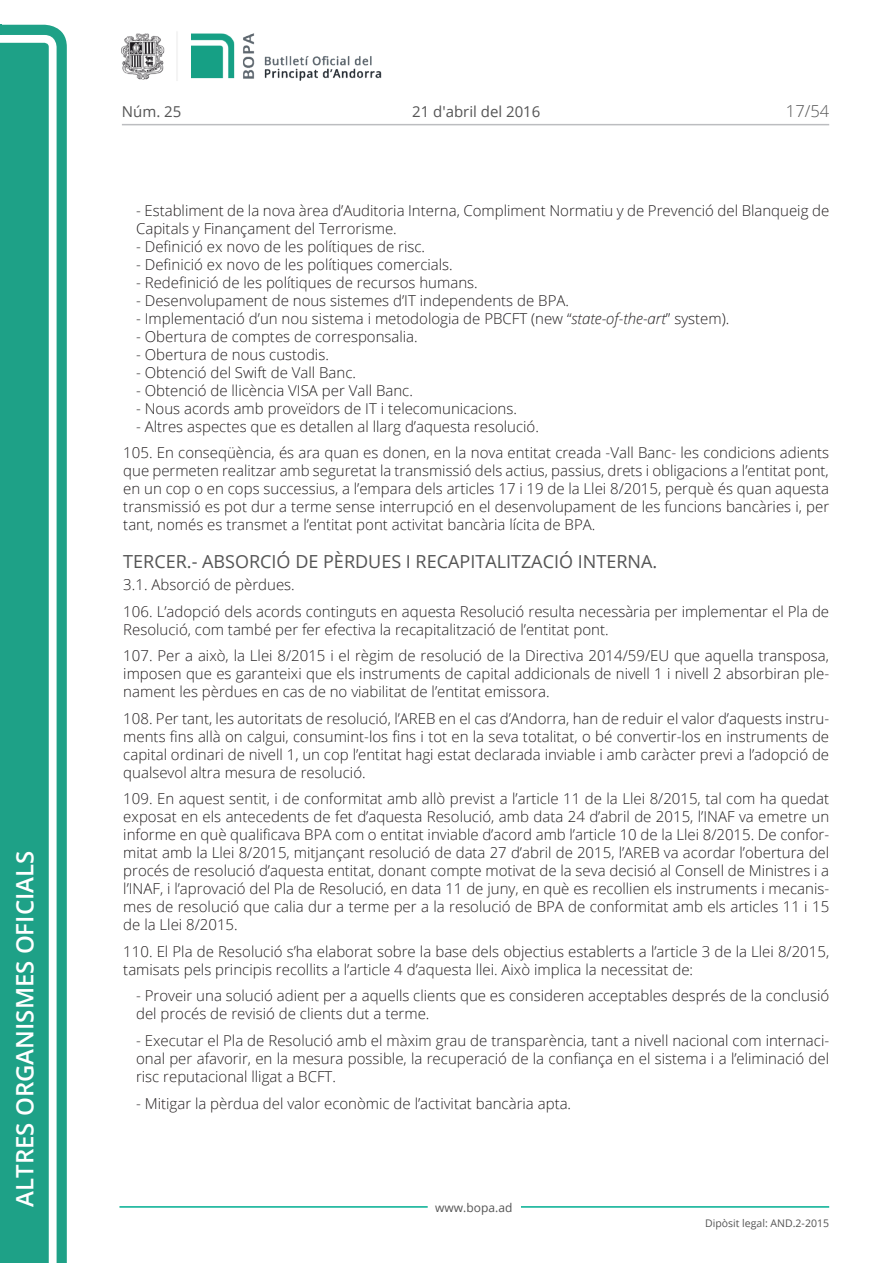
<style>
.page{position:relative;width:893px;height:1263px;background:#fff}
.page>*{position:absolute;margin:0;border:0;box-sizing:border-box;transform-origin:0 0}
.t1{font:600 24px "Open Sans";color:#fff}
.Titol_6{font:18px "Open Sans";color:#545454}
.t2{font:300 16.5px "Open Sans";color:#545454}
.Body_text{font:300 15px/18px "Open Sans";color:#231f20;text-align:justify}
.Body_text_NOS{font:300 15px/18px "Open Sans";color:#231f20}
.Body_text_i{font:300 15px/18px "Open Sans";color:#231f20}
.t3{font:15px "Open Sans";color:#545454}
.t4{font:12px "Open Sans";color:#545454}
.t5{font:10.5px "Open Sans";color:#545454}
.s1{font-style:italic}
</style>
<div class="page">
<svg style="left:0;top:25px;width:67px;height:1238px;fill:#1ea187"></svg>
<div style="left:0;top:43px;width:49px;height:1220px;background:#1ea187"></div>
<img style="left:122px;top:32px;width:260px;height:49px">
<hr style="left:119px;top:1206px;width:309px;height:2px;background:#00ae91">
<hr style="left:521px;top:1206px;width:308px;height:2px;background:#00ae91">
<hr style="left:122px;top:124px;width:707px;height:1px;background:#bcbdc0">
<h1 class="t1" style="left:8px;top:1207px;width:358px;rotate:-90deg">Altres organismes oficials</h1>
<p class="t3" style="left:122px;top:102px;width:61px">Núm. 25</p>
<p class="t3" style="left:412px;top:102px;width:130px">21 d'abril del 2016</p>
<p class="t2" style="left:786px;top:100px;width:45px">17/54</p>
<p class="Body_text_NOS" style="left:136px;top:201px;width:695px">- Establiment de la nova àrea d’Auditoria Interna, Compliment Normatiu y de Prevenció del Blanqueig de<br>Capitals y Finançament del Terrorisme.</p>
<p class="Body_text_NOS" style="left:136px;top:237px;width:291px">- Definició ex novo de les polítiques de risc.</p>
<p class="Body_text_NOS" style="left:136px;top:255px;width:318px">- Definició ex novo de les polítiques comercials.</p>
<p class="Body_text_NOS" style="left:136px;top:273px;width:343px">- Redefinició de les polítiques de recursos humans.</p>
<p class="Body_text_NOS" style="left:136px;top:291px;width:434px">- Desenvolupament de nous sistemes d’IT independents de BPA.</p>
<p class="Body_text_NOS" style="left:136px;top:309px;width:595px">- Implementació d’un nou sistema i metodologia de PBCFT (new “<span class="s1">state-of-the-art</span>” system).</p>
<p class="Body_text_NOS" style="left:136px;top:327px;width:283px">- Obertura de comptes de corresponsalia.</p>
<p class="Body_text_NOS" style="left:136px;top:345px;width:194px">- Obertura de nous custodis.</p>
<p class="Body_text_NOS" style="left:136px;top:363px;width:221px">- Obtenció del Swift de Vall Banc.</p>
<p class="Body_text_NOS" style="left:136px;top:381px;width:278px">- Obtenció de llicència VISA per Vall Banc.</p>
<p class="Body_text_NOS" style="left:136px;top:399px;width:382px">- Nous acords amb proveïdors de IT i telecomunicacions.</p>
<p class="Body_text_i" style="left:136px;top:417px;width:404px">- Altres aspectes que es detallen al llarg d’aquesta resolució.</p>
<p class="Body_text" style="left:123px;top:443px;width:707px">105. En conseqüència, és ara quan es donen, en la nova entitat creada -Vall Banc- les condicions adients que permeten realitzar amb seguretat la transmissió dels actius, passius, drets i obligacions a l’entitat pont, en un cop o en cops successius, a l’empara dels articles 17 i 19 de la Llei 8/2015, perquè és quan aquesta transmissió es pot dur a terme sense interrupció en el desenvolupament de les funcions bancàries i, per tant, només es transmet a l’entitat pont activitat bancària lícita de BPA.</p>
<p class="Titol_6" style="left:123px;top:549px;width:535px">TERCER.- ABSORCIÓ DE PÈRDUES I RECAPITALITZACIÓ INTERNA.</p>
<p class="Body_text" style="left:123px;top:575px;width:173px">3.1. Absorció de pèrdues.</p>
<p class="Body_text" style="left:123px;top:602px;width:707px">106. L’adopció dels acords continguts en aquesta Resolució resulta necessària per implementar el Pla de<br>Resolució, com també per fer efectiva la recapitalització de l’entitat pont.</p>
<p class="Body_text" style="left:123px;top:647px;width:707px">107. Per a això, la Llei 8/2015 i el règim de resolució de la Directiva 2014/59/EU que aquella transposa, imposen que es garanteixi que els instruments de capital addicionals de nivell 1 i nivell 2 absorbiran ple&shy;nament les pèrdues en cas de no viabilitat de l’entitat emissora.</p>
<p class="Body_text" style="left:123px;top:709px;width:707px">108. Per tant, les autoritats de resolució, l’AREB en el cas d’Andorra, han de reduir el valor d’aquests instru&shy;ments fins allà on calgui, consumint-los fins i tot en la seva totalitat, o bé convertir-los en instruments de capital ordinari de nivell 1, un cop l’entitat hagi estat declarada inviable i amb caràcter previ a l’adopció de qualsevol altra mesura de resolució.</p>
<p class="Body_text" style="left:123px;top:790px;width:707px">109. En aquest sentit, i de conformitat amb allò previst a l’article 11 de la Llei 8/2015, tal com ha quedat exposat en els antecedents de fet d’aquesta Resolució, amb data 24 d’abril de 2015, l’INAF va emetre un informe en què qualificava BPA com o entitat inviable d’acord amb l’article 10 de la Llei 8/2015. De confor&shy;mitat amb la Llei 8/2015, mitjançant resolució de data 27 d’abril de 2015, l’AREB va acordar l’obertura del procés de resolució d’aquesta entitat, donant compte motivat de la seva decisió al Consell de Ministres i a l’INAF, i l’aprovació del Pla de Resolució, en data 11 de juny, en què es recollien els instruments i mecanis&shy;mes de resolució que calia dur a terme per a la resolució de BPA de conformitat amb els articles 11 i 15 de la Llei 8/2015.</p>
<p class="Body_text" style="left:123px;top:942px;width:707px">110. El Pla de Resolució s’ha elaborat sobre la base dels objectius establerts a l’article 3 de la Llei 8/2015, tamisats pels principis recollits a l’article 4 d’aquesta llei. Això implica la necessitat de:</p>
<p class="Body_text_i" style="left:136px;top:987px;width:695px">- Proveir una solució adient per a aquells clients que es consideren acceptables després de la conclusió del procés de revisió de clients dut a terme.</p>
<p class="Body_text_i" style="left:136px;top:1031px;width:695px;text-align:justify">- Executar el Pla de Resolució amb el màxim grau de transparència, tant a nivell nacional com internaci&shy;onal per afavorir, en la mesura possible, la recuperació de la confiança en el sistema i a l’eliminació del risc reputacional lligat a BCFT.</p>
<p class="Body_text_i" style="left:136px;top:1094px;width:437px">- Mitigar la pèrdua del valor econòmic de l’activitat bancària apta.</p>
<p class="t4" style="left:435px;top:1199px;width:79px">www.bopa.ad</p>
<p class="t5" style="left:705px;top:1216px;width:125px">Dipòsit legal: AND.2-2015</p>
</div>
